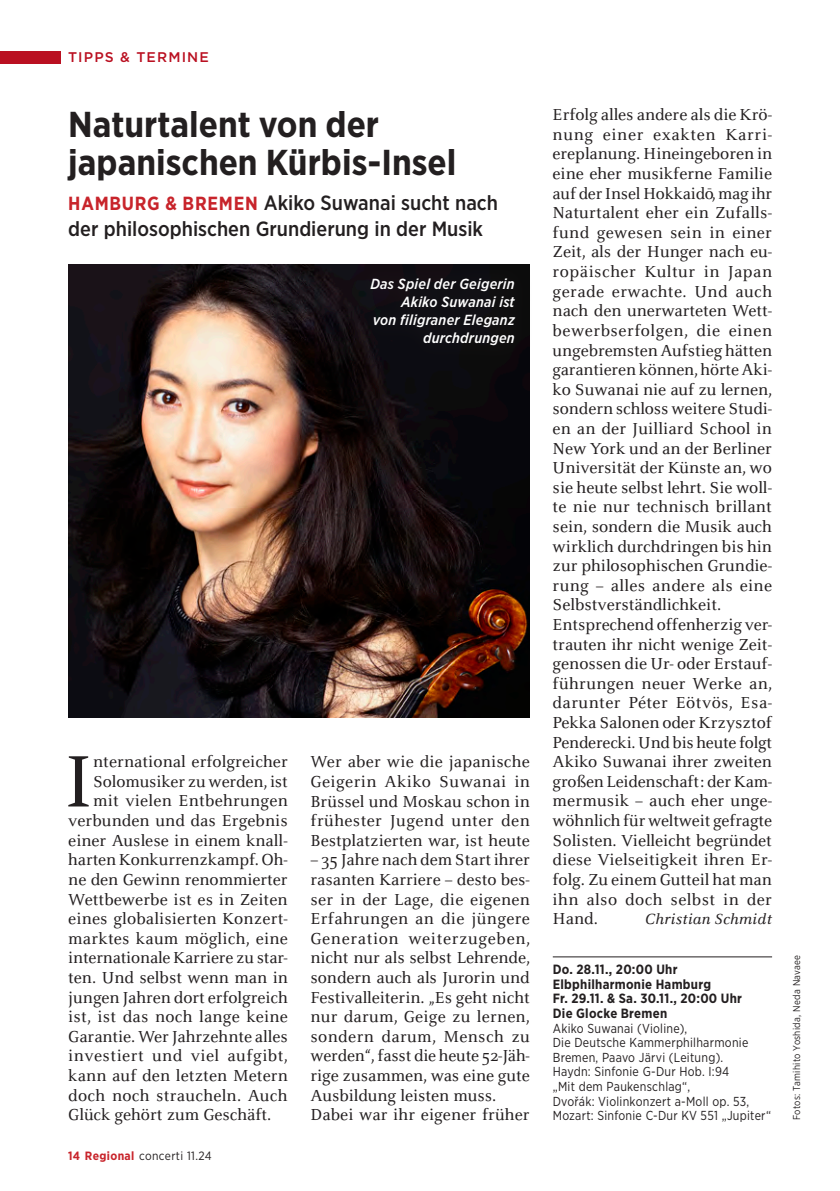
<style>
.page{position:relative;width:840px;height:1191px;background:#fff}
.page>*{position:absolute;margin:0;border:0;box-sizing:border-box;transform-origin:0 0}
.t1{font:76.8px "Celeste Small Text";color:#231f20;scale:.94 1}
.t2{font:700 36px/38px "Gotham Narrow";color:#231f20}
.t3{font:500 20.6px/26px "Gotham Narrow";color:#231f20}
.t4{font:16.8px/19.6px "Celeste Small Text";letter-spacing:-.005em;color:#231f20;scale:.94 1}
.t5{font:16.8px "Celeste Small Text";letter-spacing:.015em;color:#231f20;scale:.94 1}
.t6{font:16.8px "Celeste Small Text";letter-spacing:-.005em;color:#231f20;scale:.93 1}
.t7{font:16.8px "Celeste Small Text";letter-spacing:.03em;color:#231f20;scale:.94 1}
.t8{font:italic 15.4px "Celeste Small Text";color:#231f20;scale:.94 1}
.t9{font:italic 500 14.6px/18px "Gotham Narrow";letter-spacing:.015em;color:#fff;text-align:right}
.t10{font:500 14px "Gotham";letter-spacing:.08em;color:#ba1021}
.t11{font:700 13.4px/14.6px "Gotham Narrow";letter-spacing:.02em;color:#231f20}
.t12{font:13px/14.6px "Gotham Narrow";letter-spacing:.02em;color:#231f20;scale:.95 1}
.t13{font:12px "Gotham Narrow";letter-spacing:.03em;color:#231f20}
.t14{font:10px "Gotham Narrow";letter-spacing:.03em;color:#231f20;scale:.95 1}
.s1{font-weight:700;font-size:19px;color:#c8242b}
.s2{font-weight:700;color:#c8242b}
</style>
<div class="page">
<div style="left:0;top:51px;width:61px;height:12px;background:#ba1021"></div>
<img style="left:68px;top:265px;width:461px;height:452px">
<div style="left:353px;top:261px;width:179px;height:102px;background:#100e13"></div>
<hr style="left:552px;top:956px;width:219px;height:1px;background:#231f20">
<p class="t10" style="left:68px;top:48px;width:142px">TIPPS &amp; TERMINE</p>
<p class="t2" style="left:68px;top:105px;width:389px">Naturtalent von der japanischen Kürbis-Insel</p>
<p class="t3" style="left:68px;top:189px;width:431px"><span class="s1">HAMBURG &amp; BREMEN</span> Akiko Suwanai sucht nach der philosophischen Grundierung in der Musik</p>
<p class="t9" style="left:370px;top:275px;width:146px">Das Spiel der Geigerin<br>Akiko Suwanai ist<br>von filigraner Eleganz durchdrungen</p>
<p class="t1" style="left:64px;top:739px;width:33px">I</p>
<p class="t4" style="left:93px;top:752px;width:208px">nternational erfolgreicher</p>
<p class="t6" style="left:93px;top:772px;width:211px">Solomusiker zu werden, ist</p>
<p class="t5" style="left:93px;top:792px;width:208px">mit vielen Entbehrungen</p>
<p class="t4" style="left:68px;top:811px;width:235px">verbunden und das Ergebnis</p>
<p class="t4" style="left:68px;top:831px;width:235px">einer Auslese in einem knall-</p>
<p class="t6" style="left:68px;top:850px;width:237px">harten Konkurrenzkampf. Oh-</p>
<p class="t4" style="left:68px;top:870px;width:235px">ne den Gewinn renommierter</p>
<p class="t4" style="left:68px;top:889px;width:235px">Wettbewerbe ist es in Zeiten</p>
<p class="t4" style="left:68px;top:909px;width:235px">eines globalisierten Konzert-</p>
<p class="t5" style="left:68px;top:929px;width:235px">marktes kaum möglich, eine</p>
<p class="t6" style="left:68px;top:948px;width:237px">internationale Karriere zu star-</p>
<p class="t4" style="left:68px;top:968px;width:235px">ten. Und selbst wenn man in</p>
<p class="t4" style="left:68px;top:987px;width:235px">jungen Jahren dort erfolgreich</p>
<p class="t5" style="left:68px;top:1007px;width:235px">ist, ist das noch lange keine</p>
<p class="t4" style="left:68px;top:1027px;width:235px">Garantie. Wer Jahrzehnte alles</p>
<p class="t7" style="left:68px;top:1046px;width:235px">investiert und viel aufgibt,</p>
<p class="t4" style="left:68px;top:1066px;width:235px">kann auf den letzten Metern</p>
<p class="t5" style="left:68px;top:1086px;width:235px">doch noch straucheln. Auch</p>
<p class="t4" style="left:68px;top:1105px;width:217px">Glück gehört zum Geschäft.</p>
<p class="t13" style="left:68px;top:1148px;width:145px"><span class="s2">14 Regional</span> concerti 11.24</p>
<p class="t4" style="left:310px;top:752px;width:235px;text-align:justify">Wer aber wie die japanische Geigerin Akiko Suwanai in Brüssel und Moskau schon in frühester Jugend unter den Bestplatzierten war, ist heute</p>
<p class="t4" style="left:310px;top:850px;width:235px">– 35 Jahre nach dem Start ihrer rasanten Karriere – desto bes&shy;ser in der Lage, die eigenen<br>Erfahrungen an die jüngere<br>Generation weiterzugeben, nicht nur als selbst Lehrende, sondern auch als Jurorin und<br>Festivalleiterin. „Es geht nicht nur darum, Geige zu lernen, sondern darum, Mensch zu werden“, fasst die heute 52-Jäh&shy;rige zusammen, was eine gute<br>Ausbildung leisten muss.<br>Dabei war ihr eigener früher</p>
<p class="t4" style="left:552px;top:105px;width:235px">Erfolg alles andere als die Krö&shy;nung einer exakten Karri&shy;ereplanung. Hineingeboren in eine eher musikferne Familie auf der Insel Hokkaido¯, mag ihr<br>Naturtalent eher ein Zufalls&shy;fund gewesen sein in einer<br>Zeit, als der Hunger nach eu&shy;ropäischer Kultur in Japan gerade erwachte. Und auch nach den unerwarteten Wett&shy;bewerbserfolgen, die einen ungebremsten Aufstieg hätten garantieren können, hörte Aki&shy;ko Suwanai nie auf zu lernen, sondern schloss weitere Studi&shy;en an der Juilliard School in<br>New York und an der Berliner<br>Universität der Künste an, wo sie heute selbst lehrt. Sie woll&shy;te nie nur technisch brillant sein, sondern die Musik auch wirklich durchdringen bis hin zur philosophischen Grundie&shy;rung – alles andere als eine<br>Selbstverständlichkeit.<br>Entsprechend offenherzig ver&shy;trauten ihr nicht wenige Zeit&shy;genossen die Ur- oder Erstauf&shy;führungen neuer Werke an, darunter Péter Eötvös, Esa-<br>Pekka Salonen oder Krzysztof<br>Penderecki. Und bis heute folgt<br>Akiko Suwanai ihrer zweiten großen Leidenschaft: der Kam&shy;mermusik – auch eher unge&shy;wöhnlich für weltweit gefragte<br>Solisten. Vielleicht begründet diese Vielseitigkeit ihren Er&shy;folg. Zu einem Gutteil hat man ihn also doch selbst in der<br>Hand.</p>
<p class="t8" style="left:644px;top:910px;width:137px">Christian Schmidt</p>
<p class="t11" style="left:552px;top:962px;width:190px">Do. 28.11., 20:00 Uhr<br>Elbphilharmonie Hamburg<br>Fr. 29.11. &amp; Sa. 30.11., 20:00 Uhr<br>Die Glocke Bremen</p>
<p class="t12" style="left:552px;top:1020px;width:231px">Akiko Suwanai (Violine),<br>Die Deutsche Kammerphilharmonie<br>Bremen, Paavo Järvi (Leitung).<br>Haydn: Sinfonie G-Dur Hob. I:94<br>„Mit dem Paukenschlag“,<br>Dvořák: Violinkonzert a-Moll op. 53,<br>Mozart: Sinfonie C-Dur KV 551 „Jupiter“</p>
<p class="t14" style="left:790px;top:1120px;width:176px;rotate:-90deg">Fotos: Tamihito Yoshida, Neda Navaee</p>
</div>
